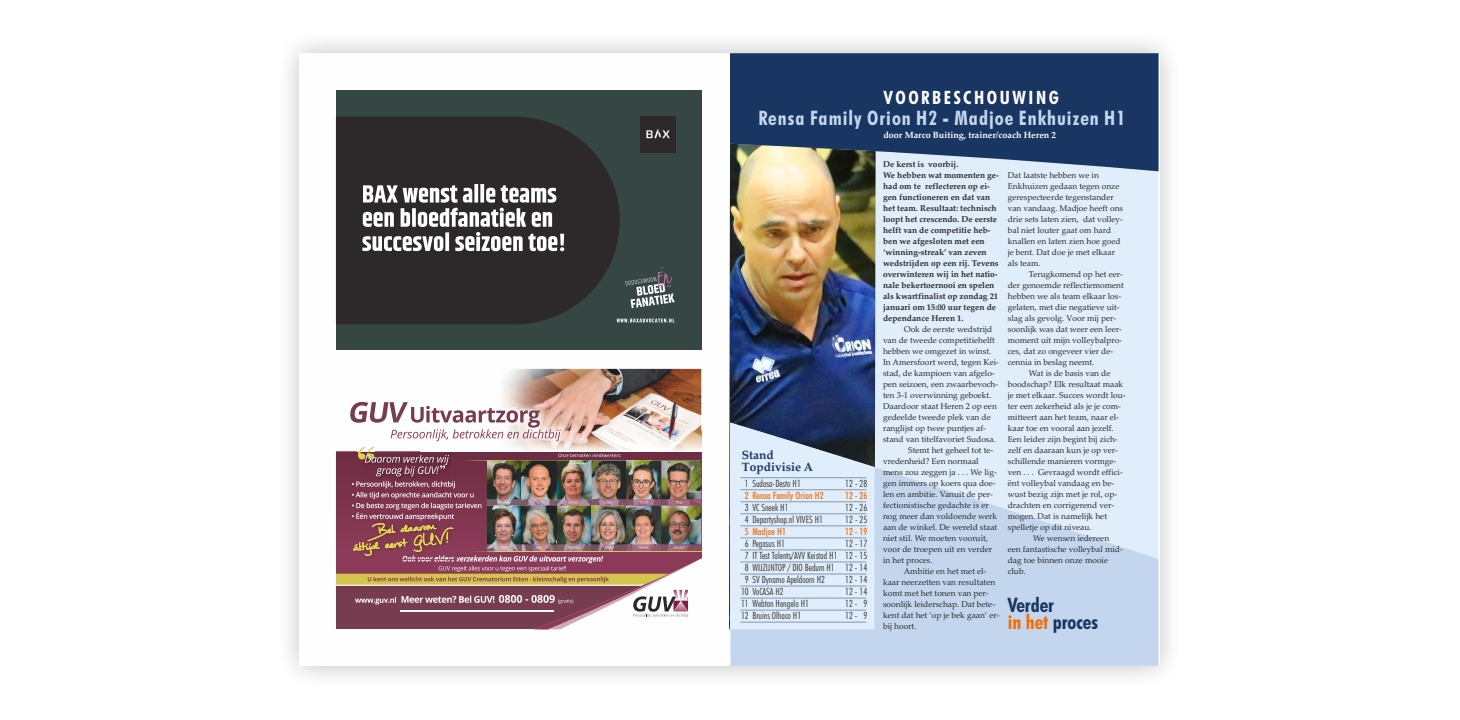
<style>
.page{position:relative;width:1460px;height:720px;background:#fff}
.page>*{position:absolute;margin:0;border:0;box-sizing:border-box;transform-origin:0 0}
.t1{font:700 condensed 20px "Futura BT";letter-spacing:.05em;color:#c3d6ee}
.t2{font:700 condensed 20px/17.1px "Futura BT";color:#183661}
.t3{font:700 condensed 18.4px "Futura BT";letter-spacing:.14em;color:#fff}
.t4{font:700 12px/11.5px "Palatino Linotype";color:#183661}
.t5{font:300 condensed 10px/12px "Futura BT";color:#2b2a29;text-align:justify}
.t6{font:500 condensed 10px "Futura BT";color:#f26d03}
.t7{font:700 9px "Palatino Linotype";color:#fff}
.t8{font:8.4px/11px "Palatino Linotype";color:#2b2a29}
.t9{font:700 8.4px/11px "Palatino Linotype";color:#2b2a29}
.s1{color:#f26d03}
</style>
<div class="page">
<div style="left:876px;top:171px;width:282px;height:252px;background:#e0edfa"></div>
<img style="left:729px;top:162px;width:147px;height:468px">
<svg style="left:730px;top:423px;width:428px;height:243px;background:#ccddf1"></svg>
<img style="left:503px;top:369px;width:198px;height:33px">
<img style="left:361px;top:393px;width:208px;height:9px">
<img style="left:336px;top:402px;width:366px;height:227px">
<svg style="left:730px;top:423px;width:144px;height:206px;background:#c5d3e2"></svg>
<svg style="left:730px;top:53px;width:428px;height:118px;background:#2d486c"></svg>
<div style="left:336px;top:91px;width:365px;height:259px;background:#354643"></div>
<svg style="left:336px;top:117px;width:284px;height:207px;background:#2d2b2c"></svg>
<svg style="left:625px;top:267px;width:50px;height:41px"></svg>
<svg style="left:617px;top:319px;width:57px;height:4px"></svg>
<img style="left:640px;top:117px;width:36px;height:36px">
<svg style="left:362px;top:184px;width:202px;height:67px;background:#838081"></svg>
<h2 class="t3" style="left:884px;top:90px;width:177px">VOORBESCHOUWING</h2>
<p class="t7" style="left:883px;top:131px;width:174px">door Marco Buiting, trainer/coach Heren 2</p>
<h1 class="t1" style="left:758px;top:110px;width:368px">Rensa Family Orion H2 - Madjoe Enkhuizen H1</h1>
<h3 class="t4" style="left:742px;top:451px;width:73px">Stand<br>Topdivisie A</h3>
<p class="t5" style="left:745px;top:479px;width:58px">1 Sudosa-Desto H1</p>
<p class="t5" style="left:845px;top:479px;width:24px">12 - 28</p>
<p class="t6" style="left:745px;top:492px;width:80px">2 Rensa Family Orion H2</p>
<p class="t6" style="left:845px;top:492px;width:23px">12 - 26</p>
<p class="t5" style="left:745px;top:503px;width:45px">3 VC Sneek H1</p>
<p class="t5" style="left:845px;top:503px;width:24px">12 - 26</p>
<p class="t5" style="left:745px;top:515px;width:80px">4 Departyshop.nl VIVES H1</p>
<p class="t5" style="left:845px;top:515px;width:24px">12 - 25</p>
<p class="t6" style="left:745px;top:528px;width:43px">5 Madjoe H1</p>
<p class="t6" style="left:845px;top:528px;width:23px">12 - 19</p>
<p class="t5" style="left:745px;top:539px;width:42px">6 Pegasus H1</p>
<p class="t5" style="left:745px;top:539px;width:124px;text-indent:101px">12 - 17<br>7 IT Test Talents/AVV Keistad H1 12 - 15<br>8 WIJZIJNTOP / DIO Bedum H1 12 - 14<br>9 SV Dynamo Apeldoorn H2</p>
<p class="t5" style="left:845px;top:575px;width:24px">12 - 14</p>
<p class="t5" style="left:741px;top:587px;width:44px">10 VoCASA H2</p>
<p class="t5" style="left:845px;top:587px;width:24px">12 - 14</p>
<p class="t5" style="left:741px;top:599px;width:70px">11 Webton Hengelo H1</p>
<p class="t5" style="left:845px;top:599px;width:24px">12 - 9</p>
<p class="t5" style="left:741px;top:611px;width:62px">12 Bruins Olhaco H1</p>
<p class="t5" style="left:845px;top:611px;width:24px">12- 9</p>
<p class="t9" style="left:883px;top:160px;width:117px">De kerst is voorbij.<br>We hebben wat momenten ge&shy;had om te reflecteren op ei&shy;gen functioneren en dat van het team. Resultaat: technisch loopt het crescendo. De eerste helft van de competitie heb&shy;ben we afgesloten met een ‘winning-streak’ van zeven wedstrijden op een rij. Tevens overwinteren wij in het natio&shy;nale bekertoernooi en spelen als kwartfinalist op zondag 21 januari om 15:00 uur tegen de dependance Heren 1.</p>
<p class="t8" style="left:904px;top:325px;width:90px">Ook de eerste wedstrijd</p>
<p class="t8" style="left:883px;top:336px;width:113px">van de tweede competitiehelft</p>
<p class="t8" style="left:883px;top:347px;width:110px">hebben we omgezet in winst.</p>
<p class="t8" style="left:883px;top:358px;width:117px">In Amersfoort werd, tegen Kei-</p>
<p class="t8" style="left:883px;top:369px;width:113px">stad, de kampioen van afgelo-</p>
<p class="t8" style="left:883px;top:380px;width:117px">pen seizoen, een zwaarbevoch-</p>
<p class="t8" style="left:883px;top:391px;width:110px">ten 3-1 overwinning geboekt.</p>
<p class="t8" style="left:883px;top:402px;width:115px">Daardoor staat Heren 2 op een</p>
<p class="t8" style="left:883px;top:413px;width:109px">gedeelde tweede plek van de</p>
<p class="t8" style="left:883px;top:424px;width:104px">ranglijst op twee puntjes af-</p>
<p class="t8" style="left:883px;top:435px;width:114px">stand van titelfavoriet Sudosa.</p>
<p class="t8" style="left:908px;top:446px;width:87px">Stemt het geheel tot te-</p>
<p class="t8" style="left:883px;top:457px;width:97px">vredenheid? Een normaal</p>
<p class="t8" style="left:883px;top:468px;width:115px">mens zou zeggen ja . . . We lig-</p>
<p class="t8" style="left:883px;top:479px;width:114px">gen immers op koers qua doe-</p>
<p class="t8" style="left:883px;top:490px;width:111px">len en ambitie. Vanuit de per-</p>
<p class="t8" style="left:883px;top:501px;width:107px">fectionistische gedachte is er</p>
<p class="t8" style="left:883px;top:512px;width:115px">nog meer dan voldoende werk</p>
<p class="t8" style="left:883px;top:523px;width:116px">aan de winkel. De wereld staat</p>
<p class="t8" style="left:883px;top:534px;width:106px">niet stil. We moeten vooruit,</p>
<p class="t8" style="left:883px;top:545px;width:111px">voor de troepen uit en verder</p>
<p class="t8" style="left:883px;top:556px;width:51px">in het proces.</p>
<p class="t8" style="left:904px;top:567px;width:84px">Ambitie en het met el-</p>
<p class="t8" style="left:883px;top:578px;width:114px">kaar neerzetten van resultaten</p>
<p class="t8" style="left:883px;top:589px;width:107px">komt met het tonen van per-</p>
<p class="t8" style="left:883px;top:600px;width:114px">soonlijk leiderschap. Dat bete-</p>
<p class="t8" style="left:883px;top:611px;width:118px">kent dat het ‘op je bek gaan’ er-</p>
<p class="t8" style="left:883px;top:622px;width:35px">bij hoort.</p>
<p class="t8" style="left:1008px;top:171px;width:117px">Dat laatste hebben we in<br>Enkhuizen gedaan tegen onze gerespecteerde tegenstander van vandaag. Madjoe heeft ons drie sets laten zien, dat volley&shy;bal niet louter gaat om hard knallen en laten zien hoe goed je bent. Dat doe je met elkaar als team.</p>
<p class="t8" style="left:1029px;top:270px;width:96px">Terugkomend op het eer-</p>
<p class="t8" style="left:1008px;top:281px;width:118px">der genoemde reflectiemoment</p>
<p class="t8" style="left:1008px;top:292px;width:115px">hebben we als team elkaar los-</p>
<p class="t8" style="left:1008px;top:303px;width:113px">gelaten, met die negatieve uit-</p>
<p class="t8" style="left:1008px;top:314px;width:110px">slag als gevolg. Voor mij per-</p>
<p class="t8" style="left:1008px;top:325px;width:116px">soonlijk was dat weer een leer-</p>
<p class="t8" style="left:1008px;top:336px;width:116px">moment uit mijn volleybalpro-</p>
<p class="t8" style="left:1008px;top:347px;width:107px">ces, dat zo ongeveer vier de-</p>
<p class="t8" style="left:1008px;top:358px;width:88px">cennia in beslag neemt.</p>
<p class="t8" style="left:1029px;top:369px;width:83px">Wat is de basis van de</p>
<p class="t8" style="left:1008px;top:380px;width:117px">boodschap? Elk resultaat maak</p>
<p class="t8" style="left:1008px;top:391px;width:119px">je met elkaar. Succes wordt lou-</p>
<p class="t8" style="left:1008px;top:402px;width:115px">ter een zekerheid als je je com-</p>
<p class="t8" style="left:1008px;top:413px;width:113px">mitteert aan het team, naar el-</p>
<p class="t8" style="left:1008px;top:424px;width:107px">kaar toe en vooral aan jezelf.</p>
<p class="t8" style="left:1008px;top:435px;width:111px">Een leider zijn begint bij zich-</p>
<p class="t8" style="left:1008px;top:446px;width:112px">zelf en daaraan kun je op ver-</p>
<p class="t8" style="left:1008px;top:457px;width:110px">schillende manieren vormge-</p>
<p class="t8" style="left:1008px;top:468px;width:117px">ven . . . Gevraagd wordt effici-</p>
<p class="t8" style="left:1008px;top:479px;width:108px">ënt volleybal vandaag en be-</p>
<p class="t8" style="left:1008px;top:490px;width:111px">wust bezig zijn met je rol, op-</p>
<p class="t8" style="left:1008px;top:501px;width:108px">drachten en corrigerend ver-</p>
<p class="t8" style="left:1008px;top:512px;width:101px">mogen. Dat is namelijk het</p>
<p class="t8" style="left:1008px;top:523px;width:85px">spelletje op dit niveau.</p>
<p class="t8" style="left:1033px;top:534px;width:78px">We wensen iedereen</p>
<p class="t8" style="left:1008px;top:545px;width:117px">een fantastische volleybal mid-</p>
<p class="t8" style="left:1008px;top:556px;width:102px">dag toe binnen onze mooie</p>
<p class="t8" style="left:1008px;top:567px;width:19px">club.</p>
<h1 class="t2" style="left:1008px;top:598px;width:92px">Verder<br><span class="s1">in het</span> proces</h1>
</div>
